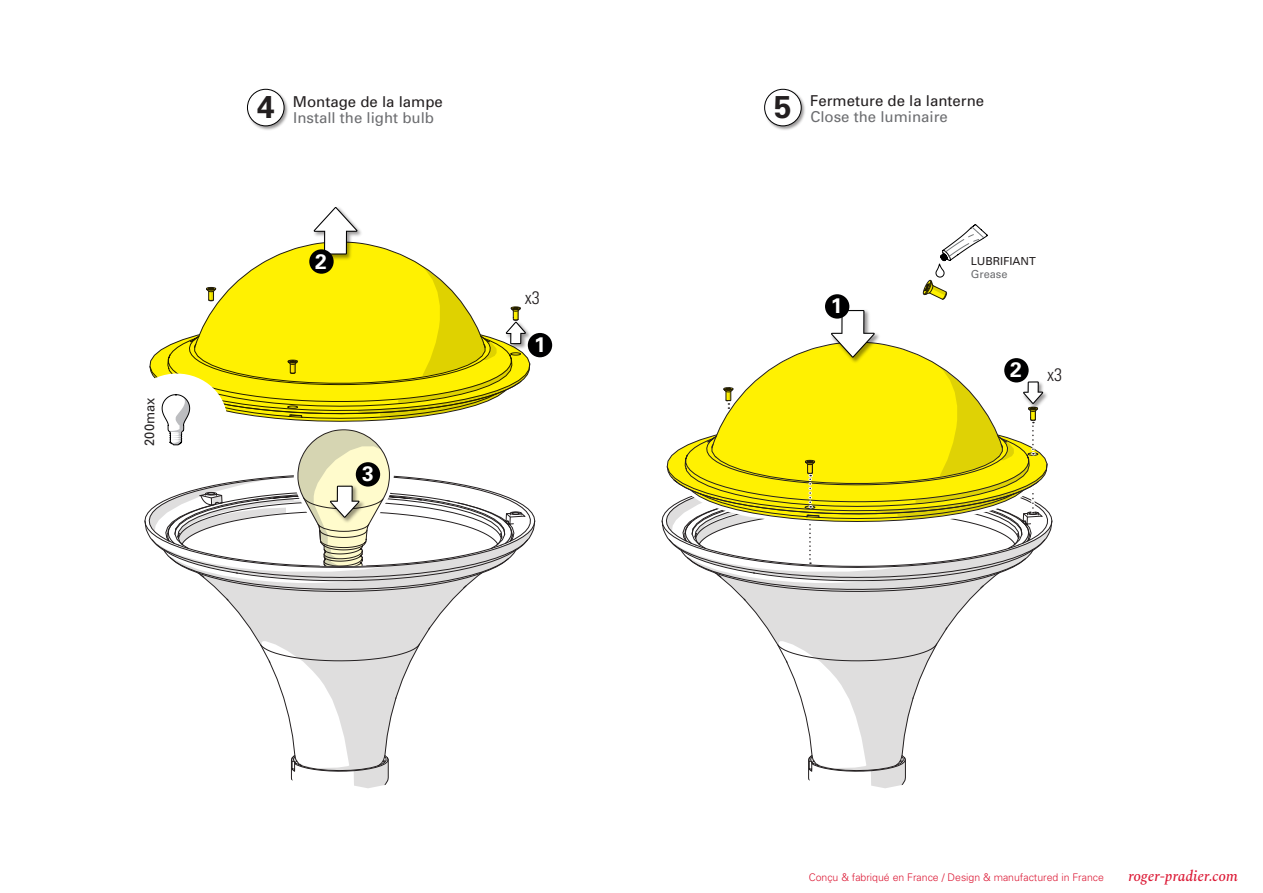
<style>
.page{position:relative;width:1263px;height:893px;background:#fff}
.page>*{position:absolute;margin:0;border:0;box-sizing:border-box;transform-origin:0 0}
.t1{font:700 31.5px "Univers LT Std";color:#231f20}
.t2{font:700 21px "Univers LT Std";color:#fff}
.t3{font:300 condensed 18px "Univers";color:#231f20}
.t4{font:15px "Univers";color:#6c6d70}
.t5{font:15px "Univers";color:#231f20}
.t6{font:italic 500 15px "Spectral";color:#dc1a36}
.t7{font:13.5px "Univers";color:#262324;scale:.95 1}
.t8{font:11.1px "Univers";color:#231f20}
.t9{font:11.1px "Univers";color:#6c6d70}
.t10{font:300 10.5px "Univers";color:#dc1a36}
</style>
<div class="page">
<div style="left:528px;top:333px;width:24px;height:24px;background:#000001;border-radius:50%"></div>
<img style="left:247px;top:88px;width:41px;height:42px">
<div style="left:247px;top:89px;width:37px;height:37px;background:#fff;border-radius:50%"></div>
<div style="left:247px;top:89px;width:37px;height:37px;border:1px solid #000001;border-radius:50%"></div>
<svg style="left:144px;top:207px;width:391px;height:581px"></svg>
<img style="left:764px;top:88px;width:41px;height:42px">
<div style="left:765px;top:89px;width:36px;height:37px;background:#fff;border-radius:50%"></div>
<div style="left:764px;top:89px;width:37px;height:37px;border:1px solid #000001;border-radius:50%"></div>
<div style="left:825px;top:294px;width:24px;height:25px;background:#000001;border-radius:50%"></div>
<svg style="left:661px;top:310px;width:391px;height:478px"></svg>
<svg style="left:922px;top:224px;width:66px;height:76px"></svg>
<p class="t7" style="left:142px;top:446px;width:52px;rotate:-90deg">200max</p>
<h1 class="t1" style="left:257px;top:89px;width:19px">4</h1>
<h3 class="t5" style="left:293px;top:93px;width:152px">Montage de la lampe</h3>
<h3 class="t4" style="left:293px;top:109px;width:142px">Install the light bulb</h3>
<h2 class="t2" style="left:315px;top:249px;width:13px">2</h2>
<h2 class="t2" style="left:362px;top:462px;width:13px">3</h2>
<h3 class="t3" style="left:525px;top:286px;width:16px">x3</h3>
<h2 class="t2" style="left:534px;top:332px;width:13px">1</h2>
<h3 class="t5" style="left:810px;top:92px;width:176px">Fermeture de la lanterne</h3>
<h3 class="t4" style="left:774px;top:108px;width:175px"><sup>5</sup> Close the luminaire</h3>
<h2 class="t2" style="left:831px;top:294px;width:13px">1</h2>
<p class="t8" style="left:971px;top:254px;width:67px">LUBRIFIANT</p>
<p class="t9" style="left:971px;top:268px;width:38px">Grease</p>
<h2 class="t2" style="left:1010px;top:358px;width:13px">2</h2>
<h3 class="t3" style="left:1047px;top:364px;width:16px">x3</h3>
<p class="t10" style="left:809px;top:871px;width:297px">Conçu &amp; fabriqué en France / Design &amp; manufactured in France</p>
<h3 class="t6" style="left:1128px;top:865px;width:111px">roger-pradier.com</h3>
</div>
